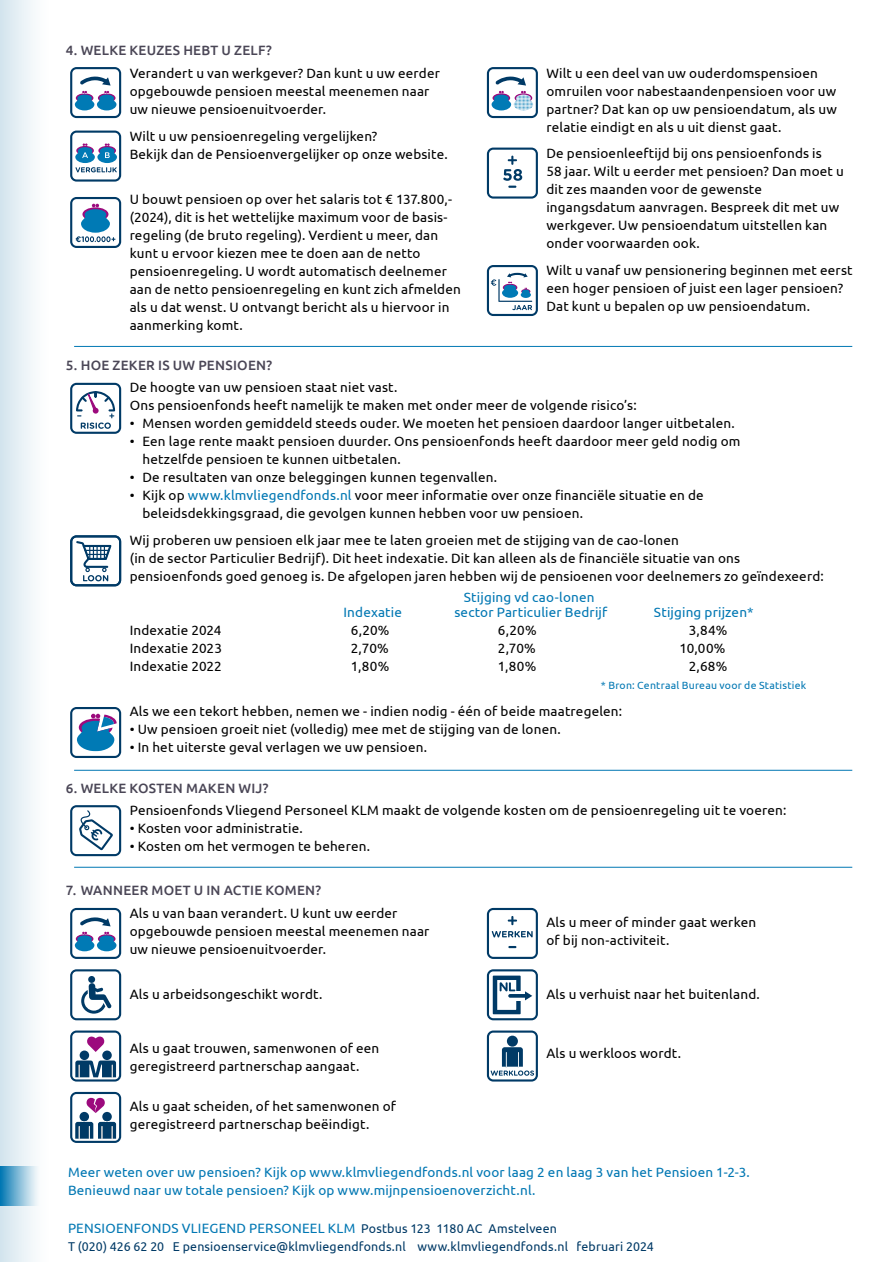
<style>
.page{position:relative;width:893px;height:1263px;background:#fff}
.page>*{position:absolute;margin:0;border:0;box-sizing:border-box;transform-origin:0 0}
.t1{font:13.5px/18px "Ubuntu";letter-spacing:.01em;color:#000}
.t2{font:13.5px/18px "Ubuntu";letter-spacing:.01em;color:#0077b3}
.t3{font:500 13.5px "Ubuntu";letter-spacing:.02em;color:#4a4656}
.t4{font:12.75px "Ubuntu";letter-spacing:.015em;color:#003a66}
.t5{font:10.5px "Ubuntu";letter-spacing:.02em;color:#0077b3}
.s1{color:#0077b3}
.s2{font-size:12.75px;color:#003a66}
</style>
<div class="page">
<div style="left:0;top:0;width:49px;height:1262px;background:linear-gradient(to right,#d4e5ee,#fff)"></div>
<svg style="left:70px;top:383px;width:51px;height:51px"></svg>
<svg style="left:70px;top:535px;width:51px;height:51px"></svg>
<svg style="left:70px;top:707px;width:51px;height:51px"></svg>
<svg style="left:70px;top:805px;width:51px;height:51px"></svg>
<svg style="left:70px;top:908px;width:51px;height:51px"></svg>
<svg style="left:487px;top:908px;width:51px;height:51px"></svg>
<svg style="left:70px;top:969px;width:51px;height:51px"></svg>
<svg style="left:487px;top:969px;width:51px;height:51px"></svg>
<svg style="left:508px;top:994px;width:22px;height:4px"></svg>
<svg style="left:70px;top:1030px;width:51px;height:51px"></svg>
<svg style="left:487px;top:1030px;width:51px;height:51px"></svg>
<svg style="left:70px;top:1092px;width:51px;height:51px"></svg>
<svg style="left:70px;top:67px;width:51px;height:51px"></svg>
<svg style="left:70px;top:131px;width:51px;height:51px"></svg>
<svg style="left:487px;top:148px;width:51px;height:51px"></svg>
<svg style="left:70px;top:197px;width:51px;height:51px"></svg>
<svg style="left:487px;top:265px;width:51px;height:51px"></svg>
<svg style="left:487px;top:67px;width:51px;height:51px"></svg>
<hr style="left:74px;top:867px;width:778px;height:1px;background:#0077b3">
<hr style="left:74px;top:770px;width:778px;height:1px;background:#0077b3">
<hr style="left:74px;top:346px;width:778px;height:1px;background:#0077b3">
<div style="left:0;top:1166px;width:39px;height:40px;background:linear-gradient(to right,#0578b3,#fff)"></div>
<p class="t3" style="left:66px;top:42px;width:207px">4. WELKE KEUZES HEBT U ZELF?</p>
<p class="t1" style="left:130px;top:63px;width:312px">Verandert u van werkgever? Dan kunt u uw eerder opgebouwde pensioen meestal meenemen naar uw nieuwe pensioenuitvoerder.</p>
<p class="t1" style="left:130px;top:126px;width:319px">Wilt u uw pensioenregeling vergelijken?<br>Bekijk dan de Pensioenvergelijker op onze website.</p>
<p class="t1" style="left:130px;top:189px;width:333px">U bouwt pensioen op over het salaris tot € 137.800,- (2024), dit is het wettelijke maximum voor de basis&shy;regeling (de bruto regeling). Verdient u meer, dan kunt u ervoor kiezen mee te doen aan de netto pensioenregeling. U wordt automatisch deelnemer aan de netto pensioenregeling en kunt zich afmelden als u dat wenst. U ontvangt bericht als u hiervoor in aanmerking komt.</p>
<p class="t1" style="left:546px;top:64px;width:292px">Wilt u een deel van uw ouderdomspensioen omruilen voor nabestaandenpensioen voor uw partner? Dat kan op uw pensioendatum, als uw relatie eindigt en als u uit dienst gaat.</p>
<p class="t1" style="left:546px;top:144px;width:299px">De pensioenleeftijd bij ons pensioenfonds is<br>58 jaar. Wilt u eerder met pensioen? Dan moet u dit zes maanden voor de gewenste ingangsdatum aanvragen. Bespreek dit met uw werkgever. Uw pensioendatum uitstellen kan onder voorwaarden ook.</p>
<p class="t1" style="left:546px;top:261px;width:308px">Wilt u vanaf uw pensionering beginnen met eerst een hoger pensioen of juist een lager pensioen?<br>Dat kunt u bepalen op uw pensioendatum.</p>
<p class="t3" style="left:66px;top:356px;width:208px">5. HOE ZEKER IS UW PENSIOEN?</p>
<p class="t1" style="left:130px;top:378px;width:508px">De hoogte van uw pensioen staat niet vast.<br>Ons pensioenfonds heeft namelijk te maken met onder meer de volgende risico’s:</p>
<p class="t1" style="left:130px;top:414px;width:607px">• Mensen worden gemiddeld steeds ouder. We moeten het pensioen daardoor langer uitbetalen.</p>
<p class="t1" style="left:142px;top:432px;width:599px;text-indent:-13px">• Een lage rente maakt pensioen duurder. Ons pensioenfonds heeft daardoor meer geld nodig om hetzelfde pensioen te kunnen uitbetalen.</p>
<p class="t1" style="left:130px;top:468px;width:369px">• De resultaten van onze beleggingen kunnen tegenvallen.</p>
<p class="t1" style="left:142px;top:486px;width:563px;text-indent:-13px">• Kijk op <span class="s1">www.klmvliegendfonds.nl</span> voor meer informatie over onze financiële situatie en de beleidsdekkingsgraad, die gevolgen kunnen hebben voor uw pensioen.</p>
<p class="t1" style="left:130px;top:531px;width:695px">Wij proberen uw pensioen elk jaar mee te laten groeien met de stijging van de cao-lonen<br>(in de sector Particulier Bedrijf). Dit heet indexatie. Dit kan alleen als de financiële situatie van ons pensioenfonds goed genoeg is. De afgelopen jaren hebben wij de pensioenen voor deelnemers zo geïndexeerd:</p>
<p class="t2" style="left:464px;top:588px;width:132px">Stijging vd cao-lonen</p>
<p class="t2" style="left:343px;top:603px;width:60px">Indexatie</p>
<p class="t2" style="left:454px;top:603px;width:154px">sector Particulier Bedrijf</p>
<p class="t2" style="left:654px;top:603px;width:101px">Stijging prijzen*</p>
<p class="t1" style="left:130px;top:621px;width:93px">Indexatie 2024</p>
<p class="t1" style="left:351px;top:621px;width:40px">6,20%</p>
<p class="t1" style="left:498px;top:621px;width:40px">6,20%</p>
<p class="t1" style="left:689px;top:621px;width:40px">3,84%</p>
<p class="t1" style="left:130px;top:639px;width:94px">Indexatie 2023</p>
<p class="t1" style="left:351px;top:639px;width:39px">2,70%</p>
<p class="t1" style="left:498px;top:639px;width:39px">2,70%</p>
<p class="t1" style="left:679px;top:639px;width:48px">10,00%</p>
<p class="t1" style="left:130px;top:657px;width:94px">Indexatie 2022</p>
<p class="t1" style="left:351px;top:657px;width:40px">1,80%</p>
<p class="t1" style="left:498px;top:657px;width:40px">1,80%</p>
<p class="t1" style="left:689px;top:657px;width:40px">2,68%</p>
<p class="t5" style="left:601px;top:679px;width:207px">* Bron: Centraal Bureau voor de Statistiek</p>
<p class="t1" style="left:130px;top:702px;width:494px">Als we een tekort hebben, nemen we - indien nodig - één of beide maatregelen:</p>
<p class="t1" style="left:130px;top:720px;width:433px">• Uw pensioen groeit niet (volledig) mee met de stijging van de lonen.</p>
<p class="t1" style="left:130px;top:738px;width:299px">• In het uiterste geval verlagen we uw pensioen.</p>
<p class="t3" style="left:66px;top:779px;width:204px">6. WELKE KOSTEN MAKEN WIJ?</p>
<p class="t1" style="left:130px;top:801px;width:658px">Pensioenfonds Vliegend Personeel KLM maakt de volgende kosten om de pensioenregeling uit te voeren:</p>
<p class="t1" style="left:130px;top:819px;width:174px">• Kosten voor administratie.</p>
<p class="t1" style="left:130px;top:837px;width:242px">• Kosten om het vermogen te beheren.</p>
<p class="t3" style="left:66px;top:882px;width:257px">7. WANNEER MOET U IN ACTIE KOMEN?</p>
<p class="t1" style="left:130px;top:904px;width:301px">Als u van baan verandert. U kunt uw eerder opgebouwde pensioen meestal meenemen naar uw nieuwe pensioenuitvoerder.</p>
<p class="t1" style="left:130px;top:985px;width:194px">Als u arbeidsongeschikt wordt.</p>
<p class="t1" style="left:130px;top:1039px;width:251px">Als u gaat trouwen, samenwonen of een geregistreerd partnerschap aangaat.</p>
<p class="t1" style="left:130px;top:1097px;width:268px">Als u gaat scheiden, of het samenwonen of geregistreerd partnerschap beëindigt.</p>
<p class="t1" style="left:546px;top:913px;width:211px">Als u meer of minder gaat werken of bij non-activiteit.</p>
<p class="t1" style="left:546px;top:985px;width:215px">Als u verhuist naar het buitenland.</p>
<p class="t1" style="left:546px;top:1043px;width:136px">Als u werkloos wordt.</p>
<p class="t2" style="left:68px;top:1162px;width:683px">Meer weten over uw pensioen? Kijk op www.klmvliegendfonds.nl voor laag 2 en laag 3 van het Pensioen 1-2-3.<br>Benieuwd naar uw totale pensioen? Kijk op www.mijnpensioenoverzicht.nl.</p>
<p class="t2" style="left:68px;top:1219px;width:490px">PENSIOENFONDS VLIEGEND PERSONEEL KLM <span class="s2">Postbus 123 1180 AC Amstelveen</span></p>
<p class="t4" style="left:68px;top:1239px;width:587px">T (020) 426 62 20 E pensioenservice@klmvliegendfonds.nl www.klmvliegendfonds.nl februari 2024</p>
</div>
